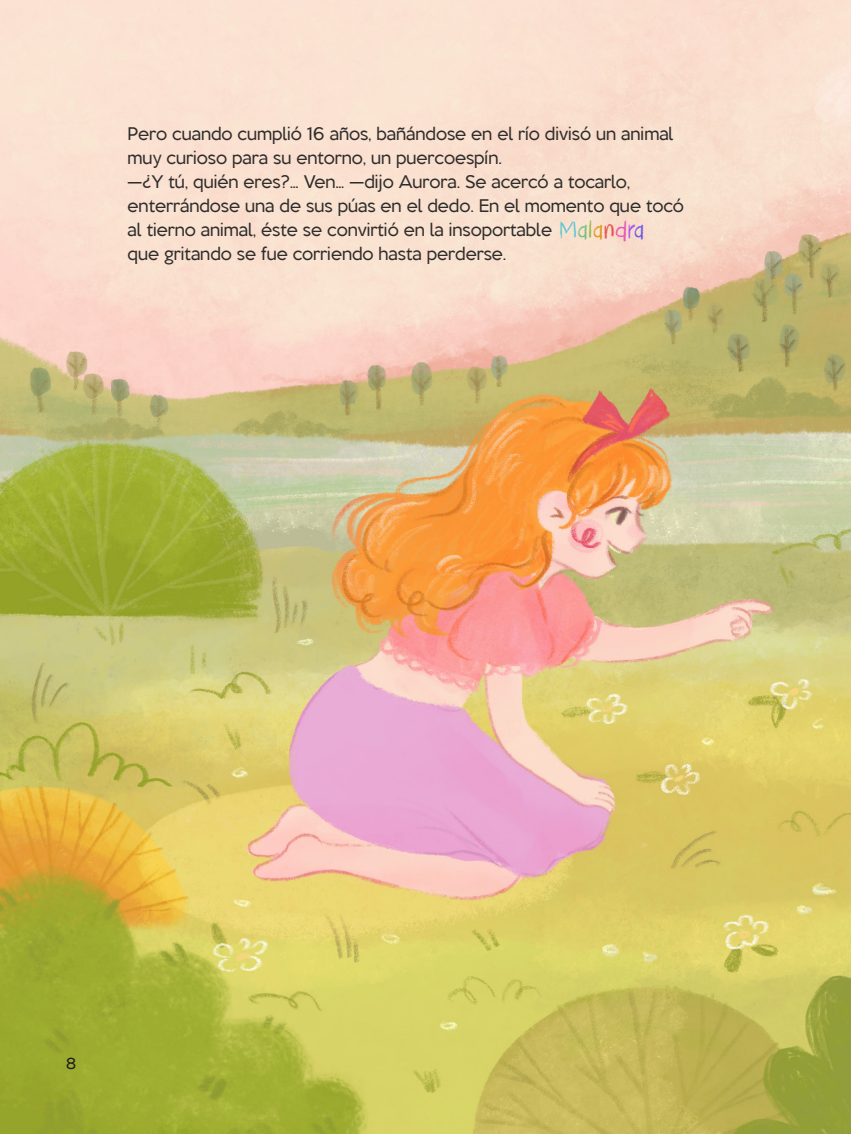
<style>
.page{position:relative;width:851px;height:1134px;background:#fff}
.page>*{position:absolute;margin:0;border:0;box-sizing:border-box;transform-origin:0 0}
.ONOMATOPEYAS{font:28px "DK Crayon Crumble";letter-spacing:.02em;color:#5dc4cf}
.CUERPO_DE_TEXTO_2{font:16px/24px "Keep Calm";color:#2e2d2c}
.t1{font:14px "Keep Calm";color:#1d1d1b}
.s1{color:#74bd80}
.s2{color:#96ba43}
.s3{color:#de9518}
.s4{color:#e85454}
.s5{color:#e854b7}
.s6{color:#af54e8}
.s7{color:#6754e8}
</style>
<div class="page">
<img style="left:0;top:0;width:850px;height:1134px">
<p class="CUERPO_DE_TEXTO_2" style="left:128px;top:120px;width:547px">Pero cuando cumplió 16 años, bañándose en el río divisó un animal muy curioso para su entorno, un puercoespín.</p>
<p class="CUERPO_DE_TEXTO_2" style="left:128px;top:168px;width:557px">—¿Y tú, quién eres?… Ven… —dijo Aurora. Se acercó a tocarlo, enterrándose una de sus púas en el dedo. En el momento que tocó al tierno animal, éste se convirtió en la insoportable</p>
<p class="CUERPO_DE_TEXTO_2" style="left:128px;top:240px;width:380px">que gritando se fue corriendo hasta perderse.</p>
<p class="ONOMATOPEYAS" style="left:559px;top:213px;width:86px">M<span class="s1">a</span><span class="s2">l</span><span class="s3">a</span><span class="s4">n</span><span class="s5">d</span><span class="s6">r</span><span class="s7">a</span></p>
<p class="t1" style="left:66px;top:1051px;width:12px">8</p>
</div>
